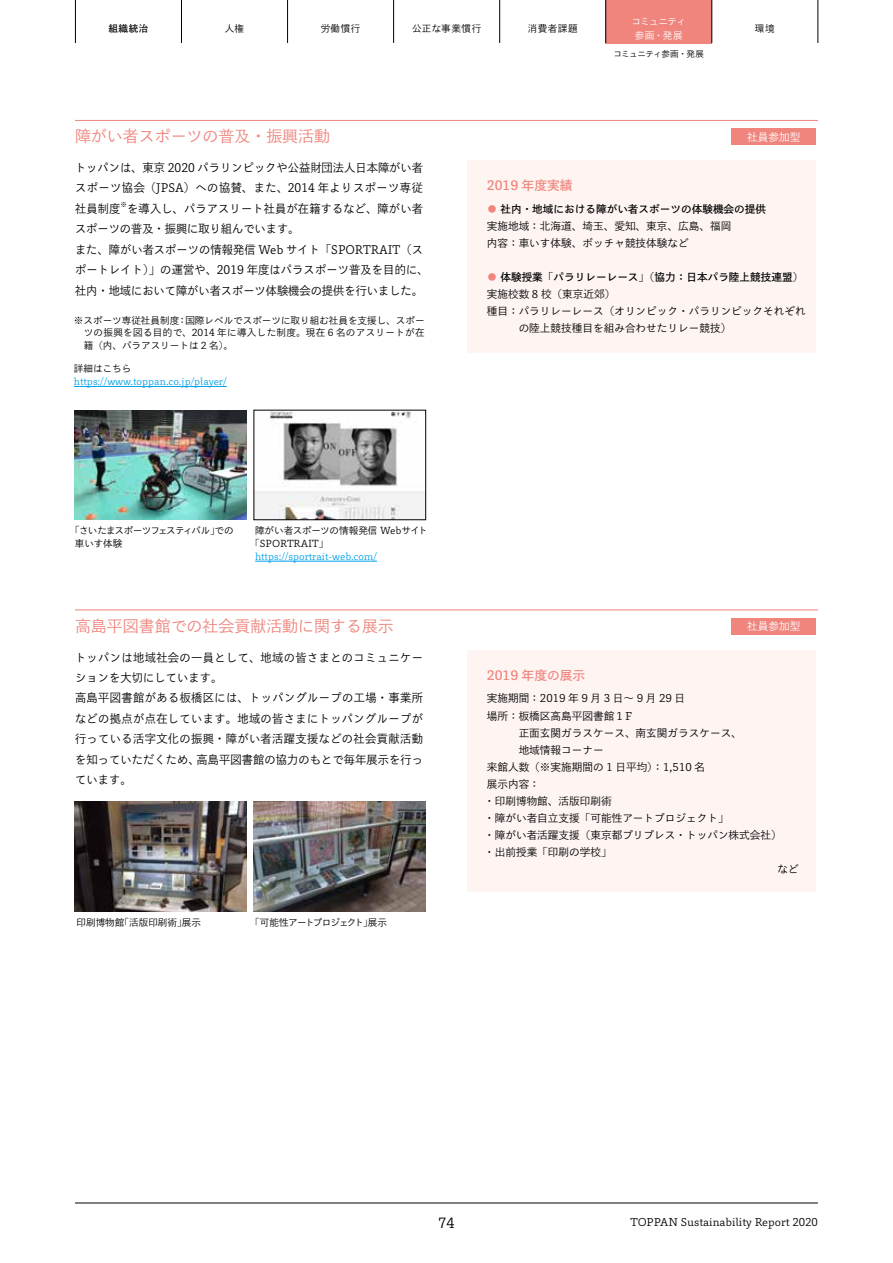
<style>
.page{position:relative;width:893px;height:1263px;background:#fff}
.page>*{position:absolute;margin:0;border:0;box-sizing:border-box;transform-origin:0 0}
.t1{font:15.9px "Toppan Bunkyu Gothic Pr 6 N";color:#ef857d}
.t2{font:13.8px "Toppan Bunkyu Gothic Pr 6 N";color:#000}
.t3{font:12.75px "Toppan Bunkyu Gothic Pr 6 N DB";color:#ef857d}
.t4{font:11.7px/20.4px "Toppan Bunkyu Gothic Pr 6 N";letter-spacing:.015em;color:#000;text-align:justify;scale:.96 1}
.t5{font:11.7px/20.4px "Toppan Bunkyu Gothic Pr 6 N";letter-spacing:.035em;color:#000;scale:.96 1}
.t6{font:10.65px/17px "Toppan Bunkyu Gothic Pr 6 N";color:#000}
.t7{font:10.65px "Toppan Bunkyu Gothic Pr 6 N DB";color:#000}
.t8{font:10.65px "Toppan Bunkyu Gothic Pr 6 N";color:#fff}
.t9{font:9.6px/12.8px "Toppan Bunkyu Gothic Pr 6 N";color:#000}
.t10{font:9.6px "Toppan Bunkyu Gothic Pr 6 N";color:#00a0e9}
.t11{font:9.6px/12.8px "Toppan Bunkyu Gothic Pr 6 N";letter-spacing:-.07em;color:#000}
.t12{font:9.6px "Toppan Bunkyu Gothic Pr 6 N";letter-spacing:-.075em;color:#000}
.t13{font:9.6px/13.8px "Toppan Bunkyu Gothic Pr 6 N";letter-spacing:-.06em;color:#fff;text-align:center}
.t14{font:9.6px "Toppan Bunkyu Gothic Pr 6 N";letter-spacing:.04em;color:#000}
.t15{font:9.6px "Toppan Bunkyu Gothic Pr 6 N DB";color:#000}
.t16{font:8.55px "Toppan Bunkyu Gothic Pr 6 N";letter-spacing:-.055em;color:#000}
.t17{font:6.75px "Toppan Bunkyu Gothic Pr 6 N";color:#000;scale:.96 1}
.s1{color:#ef857d}
</style>
<div class="page">
<img style="left:75px;top:410px;width:172px;height:110px">
<img style="left:256px;top:412px;width:168px;height:106px">
<div style="left:254px;top:410px;width:172px;height:110px;border:1px solid #000"></div>
<img style="left:75px;top:802px;width:172px;height:109px">
<img style="left:254px;top:802px;width:172px;height:109px">
<div style="left:605px;top:0;width:107px;height:43px;background:#ef857d"></div>
<hr style="left:75px;top:120px;width:743px;height:1px;background:#ef857d">
<hr style="left:75px;top:609px;width:743px;height:1px;background:#ef857d">
<div style="left:468px;top:161px;width:348px;height:192px;background:#fef5f3"></div>
<div style="left:468px;top:650px;width:348px;height:241px;background:#fef5f3"></div>
<hr style="left:255px;top:561px;width:122px;height:1px;background:#00a0e9">
<div style="left:731px;top:128px;width:85px;height:17px;background:#ef857d"></div>
<div style="left:731px;top:618px;width:85px;height:16px;background:#ef857d"></div>
<hr style="left:74px;top:386px;width:153px;height:1px;background:#00a0e9">
<hr style="left:75px;top:0;width:1px;height:43px;background:#000">
<hr style="left:181px;top:0;width:1px;height:43px;background:#000">
<hr style="left:287px;top:0;width:1px;height:43px;background:#000">
<hr style="left:393px;top:0;width:1px;height:43px;background:#000">
<hr style="left:499px;top:0;width:1px;height:43px;background:#000">
<hr style="left:605px;top:0;width:1px;height:43px;background:#000">
<hr style="left:712px;top:0;width:1px;height:43px;background:#000">
<hr style="left:818px;top:0;width:1px;height:43px;background:#000">
<hr style="left:75px;top:1203px;width:743px;height:1px;background:#000">
<p class="t13" style="left:631px;top:14px;width:56px">コミュニティ参画・発展</p>
<p class="t15" style="left:108px;top:23px;width:42px">組織統治</p>
<p class="t9" style="left:225px;top:22px;width:21px">人権</p>
<p class="t9" style="left:321px;top:22px;width:41px">労働慣行</p>
<p class="t14" style="left:412px;top:23px;width:71px">公正な事業慣行</p>
<p class="t9" style="left:528px;top:22px;width:51px">消費者課題</p>
<p class="t9" style="left:755px;top:22px;width:21px">環境</p>
<p class="t16" style="left:613px;top:49px;width:92px">コミュニティ参画・発展</p>
<h1 class="t1" style="left:75px;top:127px;width:257px">障がい者スポーツの普及・振興活動</h1>
<p class="t4" style="left:75px;top:158px;width:364px">トッパンは、東京 2020 パラリンピックや公益財団法人日本障がい者スポーツ協会（JPSA）への協賛、また、2014 年よりスポーツ専従社員制度</p>
<p class="t17" style="left:121px;top:201px;width:8px">※</p>
<p class="t4" style="left:75px;top:199px;width:370px;text-align:left;text-indent:52px">を導入し、パラアスリート社員が在籍するなど、障がい者スポーツの普及・振興に取り組んでいます。<br>また、障がい者スポーツの情報発信 Web サイト「SPORTRAIT（スポートレイト）」の運営や、2019 年度はパラスポーツ普及を目的に、社内・地域において障がい者スポーツ体験機会の提供を行いました。</p>
<p class="t9" style="left:84px;top:314px;width:342px;text-align:justify;text-indent:-10px">※スポーツ専従社員制度：国際レベルでスポーツに取り組む社員を支援し、スポーツの振興を図る目的で、2014 年に導入した制度。現在 6 名のアスリートが在籍（内、パラアスリートは 2 名）。</p>
<p class="t9" style="left:74px;top:363px;width:59px">詳細はこちら</p>
<p class="t10" style="left:74px;top:376px;width:154px">https://www.toppan.co.jp/player/</p>
<p class="t11" style="left:75px;top:524px;width:160px;text-indent:-5px">「さいたまスポーツフェスティバル」での車いす体験</p>
<p class="t9" style="left:250px;top:524px;width:179px;text-indent:5px">障がい者スポーツの情報発信 Webサイト「SPORTRAIT」</p>
<p class="t10" style="left:255px;top:551px;width:123px">https://sportrait-web.com/</p>
<h1 class="t1" style="left:75px;top:617px;width:320px">高島平図書館での社会貢献活動に関する展示</h1>
<p class="t5" style="left:75px;top:647px;width:364px">トッパンは地域社会の一員として、地域の皆さまとのコミュニケーションを大切にしています。<br>高島平図書館がある板橋区には、トッパングループの工場・事業所などの拠点が点在しています。地域の皆さまにトッパングループが行っている活字文化の振興・障がい者活躍支援などの社会貢献活動を知っていただくため、高島平図書館の協力のもとで毎年展示を行っています。</p>
<p class="t9" style="left:77px;top:916px;width:126px">印刷博物館「活版印刷術」展示</p>
<p class="t12" style="left:250px;top:917px;width:138px">「可能性アートプロジェクト」展示</p>
<p class="t8" style="left:747px;top:131px;width:55px">社員参加型</p>
<p class="t3" style="left:487px;top:179px;width:87px">2019 年度実績</p>
<p class="t7" style="left:487px;top:203px;width:281px"><span class="s1">●</span> 社内・地域における障がい者スポーツの体験機会の提供</p>
<p class="t6" style="left:487px;top:218px;width:246px">実施地域：北海道、埼玉、愛知、東京、広島、福岡内容：車いす体験、ボッチャ競技体験など</p>
<p class="t7" style="left:487px;top:271px;width:318px"><span class="s1">●</span> 体験授業「パラリレーレース」（協力：日本パラ陸上競技連盟）</p>
<p class="t6" style="left:487px;top:286px;width:130px">実施校数 8 校（東京近郊）</p>
<p class="t6" style="left:487px;top:303px;width:320px">種目：パラリレーレース（オリンピック・パラリンピックそれぞれ</p>
<p class="t6" style="left:519px;top:320px;width:214px">の陸上競技種目を組み合わせたリレー競技）</p>
<p class="t8" style="left:747px;top:620px;width:55px">社員参加型</p>
<p class="t3" style="left:487px;top:668px;width:100px">2019 年度の展示</p>
<p class="t6" style="left:487px;top:690px;width:200px">実施期間：2019 年 9 月 3 日～ 9 月 29 日場所：板橋区高島平図書館１F</p>
<p class="t6" style="left:519px;top:724px;width:225px">正面玄関ガラスケース、南玄関ガラスケース、</p>
<p class="t6" style="left:519px;top:741px;width:87px">地域情報コーナー</p>
<p class="t6" style="left:487px;top:758px;width:220px">来館人数（※実施期間の 1 日平均）：1,510 名</p>
<p class="t6" style="left:487px;top:775px;width:55px">展示内容：</p>
<p class="t6" style="left:484px;top:792px;width:129px">・印刷博物館、活版印刷術</p>
<p class="t6" style="left:484px;top:809px;width:246px">・障がい者自立支援「可能性アートプロジェクト」</p>
<p class="t6" style="left:484px;top:826px;width:299px">・障がい者活躍支援（東京都プリプレス・トッパン株式会社）</p>
<p class="t6" style="left:484px;top:843px;width:129px">・出前授業「印刷の学校」</p>
<p class="t6" style="left:778px;top:860px;width:23px">など</p>
<p class="t2" style="left:438px;top:1215px;width:18px">74</p>
<p class="t6" style="left:631px;top:1214px;width:189px">TOPPAN Sustainability Report 2020</p>
</div>
